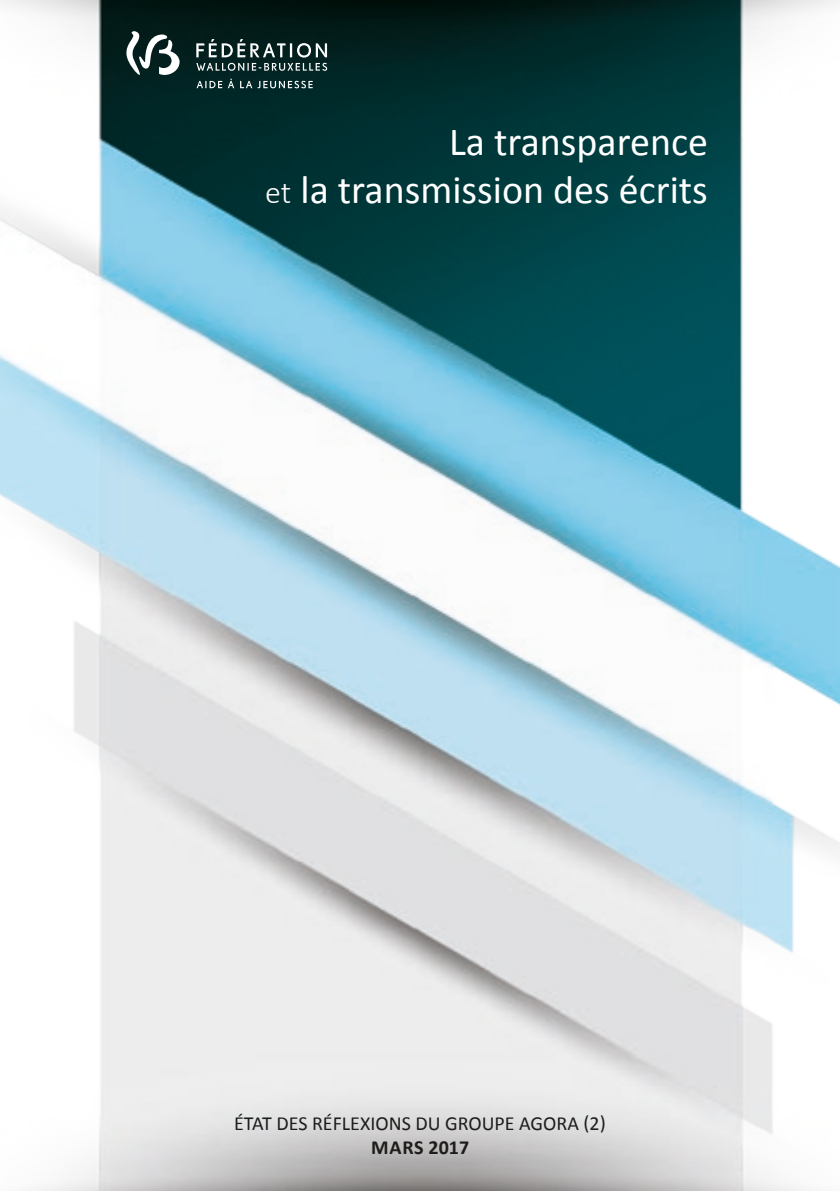
<style>
.page{position:relative;width:840px;height:1191px;background:#fff}
.page>*{position:absolute;margin:0;border:0;box-sizing:border-box;transform-origin:0 0}
.t1{font:40px "Calibri";color:#fff}
.t2{font:20px "Calibri";color:#1d1d1b}
.t3{font:700 20px "Calibri";letter-spacing:.015em;color:#1d1d1b}
.s1{font-weight:300;font-size:32px}
</style>
<div class="page">
<img style="left:0;top:0;width:839px;height:1191px">
<svg style="left:196px;top:39px;width:131px;height:32px;background:#3d5453"></svg>
<svg style="left:196px;top:79px;width:116px;height:9px"></svg>
<svg style="left:125px;top:31px;width:54px;height:44px"></svg>
<p class="t1" style="left:449px;top:116px;width:260px">La transparence</p>
<p class="t1" style="left:265px;top:164px;width:444px"><span class="s1">et</span> la transmission des écrits</p>
<p class="t2" style="left:234px;top:1110px;width:373px">ÉTAT DES RÉFLEXIONS DU GROUPE AGORA (2)</p>
<p class="t3" style="left:371px;top:1134px;width:99px">MARS 2017</p>
</div>
